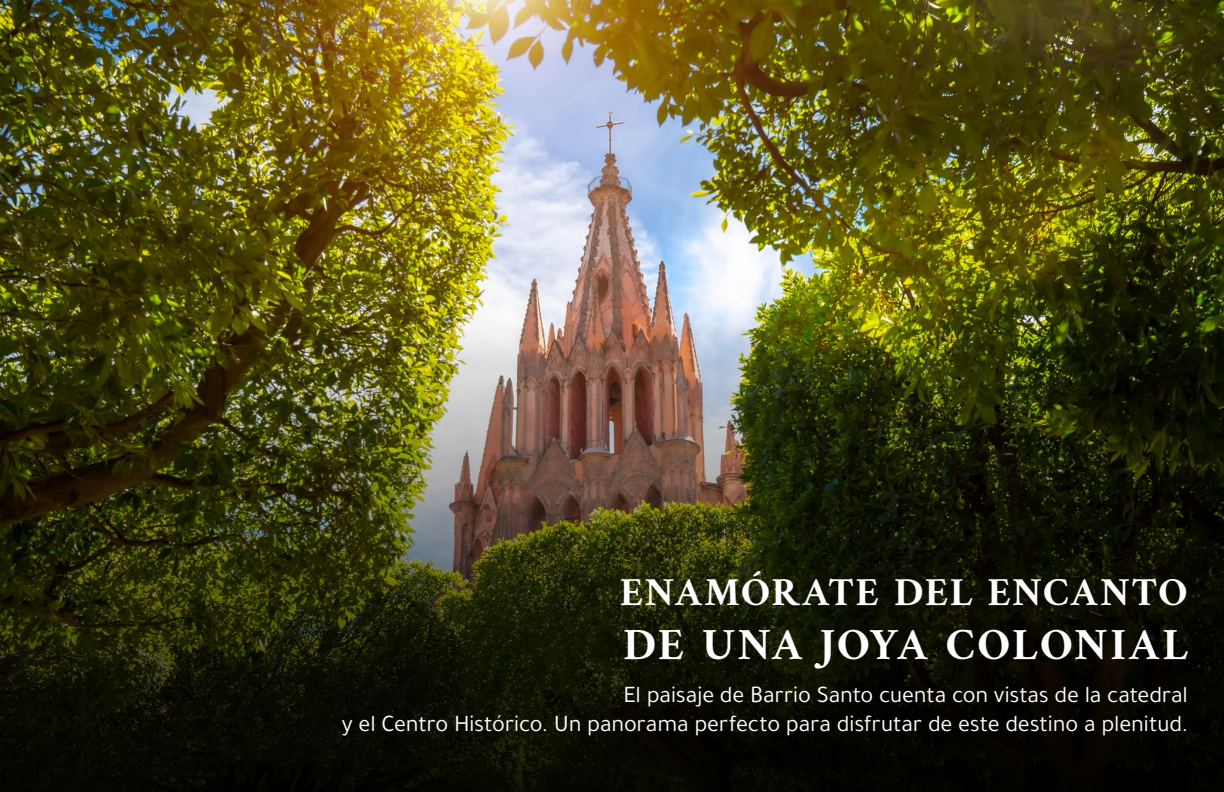
<style>
.page{position:relative;width:1224px;height:792px;background:#fff}
.page>*{position:absolute;margin:0;border:0;box-sizing:border-box;transform-origin:0 0}
.t1{font:700 45px "Amiri";letter-spacing:.035em;color:#fff}
.t2{font:700 40px "Amiri";letter-spacing:.03em;color:#fff}
.t3{font:24px/28.8px "Tajawal";letter-spacing:-.01em;color:#fff;text-align:right}
</style>
<div class="page">
<img style="left:0;top:0;width:1224px;height:321px">
<img style="left:0;top:321px;width:1224px;height:471px">
<h2 class="t2" style="left:620px;top:568px;width:570px">ENAMÓRATE DEL ENCANTO</h2>
<h1 class="t1" style="left:623px;top:617px;width:566px">DE UNA JOYA COLONIAL</h1>
<p class="t3" style="left:342px;top:680px;width:848px">El paisaje de Barrio Santo cuenta con vistas de la catedral<br>y el Centro Histórico. Un panorama perfecto para disfrutar de este destino a plenitud.</p>
</div>
